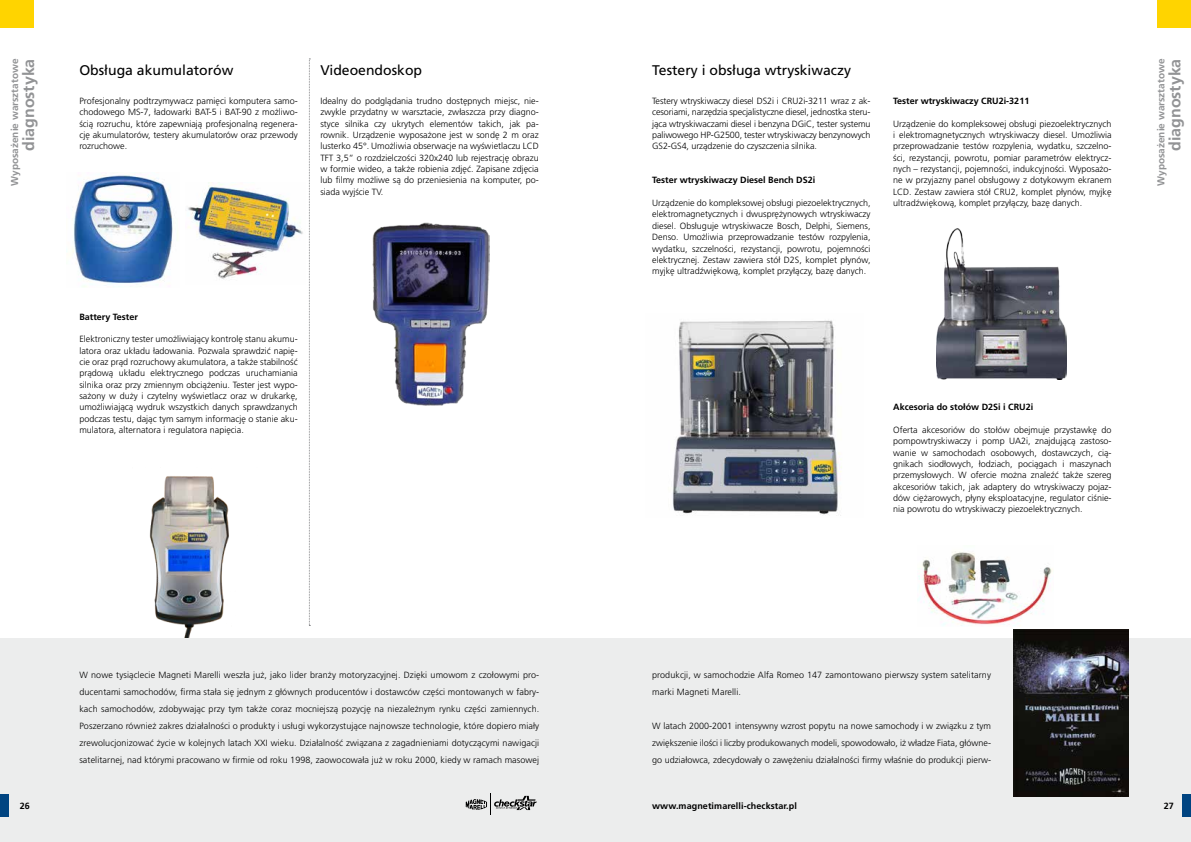
<style>
.page{position:relative;width:1191px;height:842px;background:#fff}
.page>*{position:absolute;margin:0;border:0;box-sizing:border-box;transform-origin:0 0}
.t1{font:700 16px "Frutiger LT Com";color:#929395}
.t2{font:14px "Frutiger LT Com";color:#000}
.t3{font:700 10px "Frutiger LT Com";color:#929395}
.t4{font:300 9px/11.3px "Frutiger LT Com";color:#000;text-align:justify}
.t5{font:700 9px "Frutiger LT Com";color:#000}
</style>
<div class="page">
<div style="left:0;top:638px;width:1191px;height:204px;background:#eceded"></div>
<img style="left:188px;top:183px;width:115px;height:96px">
<img style="left:69px;top:175px;width:104px;height:112px">
<img style="left:149px;top:476px;width:80px;height:161px">
<img style="left:373px;top:222px;width:117px;height:184px">
<svg style="left:309px;top:59px;width:1px;height:567px"></svg>
<img style="left:672px;top:320px;width:170px;height:196px">
<img style="left:936px;top:228px;width:130px;height:151px">
<img style="left:918px;top:551px;width:134px;height:75px">
<img style="left:1013px;top:629px;width:115px;height:167px">
<svg style="left:466px;top:794px;width:70px;height:21px"></svg>
<div style="left:1182px;top:794px;width:9px;height:23px;background:#004481"></div>
<div style="left:0;top:794px;width:9px;height:23px;background:#004481"></div>
<div style="left:0;top:0;width:34px;height:28px;background:#ffd400"></div>
<div style="left:1157px;top:0;width:34px;height:28px;background:#ffd400"></div>
<p class="t3" style="left:9px;top:186px;width:129px;rotate:-90deg">Wyposażenie warsztatowe</p>
<h1 class="t1" style="left:19px;top:151px;width:94px;rotate:-90deg">diagnostyka</h1>
<p class="t3" style="left:1155px;top:186px;width:129px;rotate:-90deg">Wyposażenie warsztatowe</p>
<h1 class="t1" style="left:1165px;top:151px;width:94px;rotate:-90deg">diagnostyka</h1>
<h2 class="t2" style="left:79px;top:62px;width:156px">Obsługa akumulatorów</h2>
<h2 class="t2" style="left:320px;top:62px;width:103px">Videoendoskop</h2>
<h2 class="t2" style="left:652px;top:62px;width:200px">Testery i obsługa wtryskiwaczy</h2>
<p class="t4" style="left:79px;top:95px;width:220px">Profesjonalny podtrzymywacz pamięci komputera samo&shy;chodowego MS-7, ładowarki BAT-5 i BAT-90 z możliwo&shy;ścią rozruchu, które zapewniają profesjonalną regenera&shy;cję akumulatorów, testery akumulatorów oraz przewody rozruchowe.</p>
<p class="t4" style="left:320px;top:95px;width:220px">Idealny do podglądania trudno dostępnych miejsc, nie&shy;zwykle przydatny w warsztacie, zwłaszcza przy diagno&shy;styce silnika czy ukrytych elementów takich, jak pa&shy;rownik. Urządzenie wyposażone jest w sondę 2 m oraz lusterko 45°. Umożliwia obserwacje na wyświetlaczu LCD TFT 3,5” o rozdzielczości 320x240 lub rejestrację obrazu w formie wideo, a także robienia zdjęć. Zapisane zdjęcia lub filmy możliwe są do przeniesienia na komputer, po&shy;siada wyjście TV.</p>
<p class="t4" style="left:652px;top:95px;width:220px">Testery wtryskiwaczy diesel DS2i i CRU2i-3211 wraz z ak&shy;cesoriami, narzędzia specjalistyczne diesel, jednostka steru&shy;jąca wtryskiwaczami diesel i benzyna DGiC, tester systemu paliwowego HP-G2500, tester wtryskiwaczy benzynowych GS2-GS4, urządzenie do czyszczenia silnika.</p>
<p class="t5" style="left:893px;top:96px;width:138px">Tester wtryskiwaczy CRU2i-3211</p>
<p class="t4" style="left:893px;top:118px;width:220px">Urządzenie do kompleksowej obsługi piezoelektrycznych i elektromagnetycznych wtryskiwaczy diesel. Umożliwia przeprowadzanie testów rozpylenia, wydatku, szczelno&shy;ści, rezystancji, powrotu, pomiar parametrów elektrycz&shy;nych – rezystancji, pojemności, indukcyjności. Wyposażo&shy;ne w przyjazny panel obsługowy z dotykowym ekranem LCD. Zestaw zawiera stół CRU2, komplet płynów, myjkę ultradźwiękową, komplet przyłączy, bazę danych.</p>
<p class="t5" style="left:652px;top:175px;width:165px">Tester wtryskiwaczy Diesel Bench DS2i</p>
<p class="t4" style="left:652px;top:197px;width:220px">Urządzenie do kompleksowej obsługi piezoelektrycznych, elektromagnetycznych i dwusprężynowych wtryskiwaczy diesel. Obsługuje wtryskiwacze Bosch, Delphi, Siemens, Denso. Umożliwia przeprowadzanie testów rozpylenia, wydatku, szczelności, rezystancji, powrotu, pojemności elektrycznej. Zestaw zawiera stół D2S, komplet płynów, myjkę ultradźwiękową, komplet przyłączy, bazę danych.</p>
<p class="t5" style="left:79px;top:311px;width:60px">Battery Tester</p>
<p class="t4" style="left:79px;top:333px;width:220px">Elektroniczny tester umożliwiający kontrolę stanu akumu&shy;latora oraz układu ładowania. Pozwala sprawdzić napię&shy;cie oraz prąd rozruchowy akumulatora, a także stabilność prądową układu elektrycznego podczas uruchamiania silnika oraz przy zmiennym obciążeniu. Tester jest wypo&shy;sażony w duży i czytelny wyświetlacz oraz w drukarkę, umożliwiającą wydruk wszystkich danych sprawdzanych podczas testu, dając tym samym informację o stanie aku&shy;mulatora, alternatora i regulatora napięcia.</p>
<p class="t5" style="left:893px;top:402px;width:142px">Akcesoria do stołów D2Si i CRU2i</p>
<p class="t4" style="left:893px;top:424px;width:220px">Oferta akcesoriów do stołów obejmuje przystawkę do pompowtryskiwaczy i pomp UA2i, znajdującą zastoso&shy;wanie w samochodach osobowych, dostawczych, cią&shy;gnikach siodłowych, łodziach, pociągach i maszynach przemysłowych. W ofercie można znaleźć także szereg akcesoriów takich, jak adaptery do wtryskiwaczy pojaz&shy;dów ciężarowych, płyny eksploatacyjne, regulator ciśnie&shy;nia powrotu do wtryskiwaczy piezoelektrycznych.</p>
<p class="t4" style="left:79px;top:666px;width:461px;line-height:17px">W nowe tysiąclecie Magneti Marelli weszła już, jako lider branży motoryzacyjnej. Dzięki umowom z czołowymi pro&shy;ducentami samochodów, firma stała się jednym z głównych producentów i dostawców części montowanych w fabry&shy;kach samochodów, zdobywając przy tym także coraz mocniejszą pozycję na niezależnym rynku części zamiennych.<br>Poszerzano również zakres działalności o produkty i usługi wykorzystujące najnowsze technologie, które dopiero miały zrewolucjonizować życie w kolejnych latach XXI wieku. Działalność związana z zagadnieniami dotyczącymi nawigacji satelitarnej, nad którymi pracowano w firmie od roku 1998, zaowocowała już w roku 2000, kiedy w ramach masowej</p>
<p class="t4" style="left:652px;top:666px;width:340px;line-height:17px">produkcji, w samochodzie Alfa Romeo 147 zamontowano pierwszy system satelitarny marki Magneti Marelli.</p>
<p class="t4" style="left:652px;top:717px;width:340px;line-height:17px">W latach 2000-2001 intensywny wzrost popytu na nowe samochody i w związku z tym zwiększenie ilości i liczby produkowanych modeli, spowodowało, iż władze Fiata, główne&shy;go udziałowca, zdecydowały o zawężeniu działalności firmy właśnie do produkcji pierw-</p>
<p class="t5" style="left:20px;top:800px;width:12px">26</p>
<p class="t5" style="left:652px;top:800px;width:146px">www.magnetimarelli-checkstar.pl</p>
<p class="t5" style="left:1163px;top:800px;width:12px">27</p>
</div>
